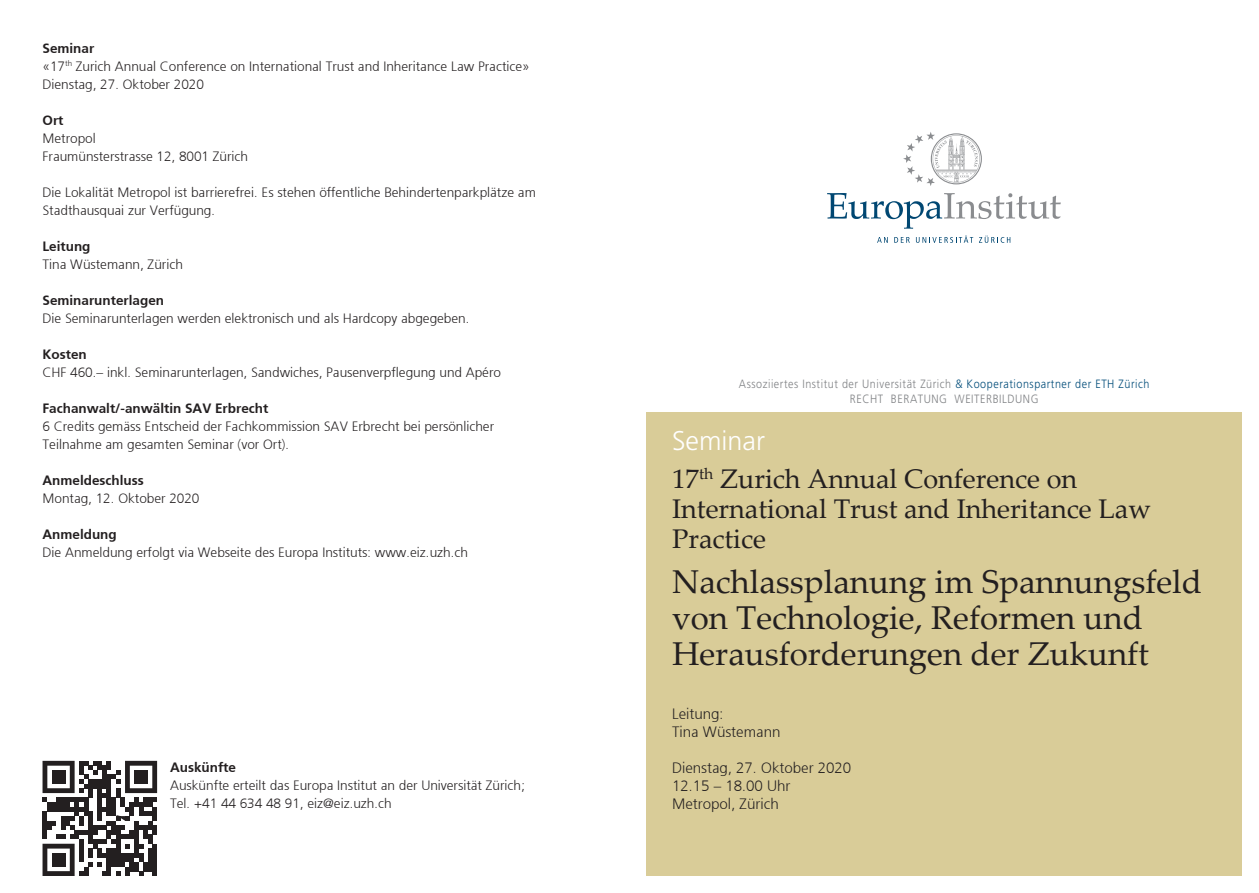
<style>
.page{position:relative;width:1259px;height:893px;background:#fff}
.page>*{position:absolute;margin:0;border:0;box-sizing:border-box;transform-origin:0 0}
.t1{font:33px/36px "Palatino Linotype";color:#231f20}
.t2{font:27px/30px "Palatino Linotype";color:#231f20}
.t3{font:300 27px "Frutiger LT Pro";color:#fff}
.t4{font:300 15px/18px "Frutiger 45";color:#231f20}
.t5{font:300 13.5px/18px "Frutiger 45";color:#231f20}
.t6{font:300 13.5px "Frutiger 45";color:#231f20}
.t7{font:300 12px/15px "Frutiger LT Pro";letter-spacing:.05em;color:#808285;text-align:center;scale:.9 1}
.s1{font-style:inherit}
.s2{color:#004c79}
</style>
<div class="page">
<div style="left:646px;top:412px;width:596px;height:464px;background:#d9cc98"></div>
<svg style="left:877px;top:237px;width:11px;height:6px"></svg>
<svg style="left:894px;top:237px;width:15px;height:6px"></svg>
<svg style="left:916px;top:236px;width:57px;height:7px"></svg>
<svg style="left:979px;top:236px;width:31px;height:7px"></svg>
<svg style="left:827px;top:193px;width:233px;height:36px"></svg>
<svg style="left:903px;top:132px;width:79px;height:54px"></svg>
<svg style="left:43px;top:761px;width:114px;height:115px"></svg>
<div style="left:52px;top:770px;width:13px;height:14px;background:#231f20"></div>
<div style="left:134px;top:770px;width:14px;height:14px;background:#231f20"></div>
<div style="left:52px;top:853px;width:13px;height:14px;background:#231f20"></div>
<p class="t5" style="left:43px;top:39px;width:489px"><span class="s1">Seminar<br></span>«17<sup>th</sup> Zurich Annual Conference on International Trust and Inheritance Law Practice»<br>Dienstag, 27. Oktober 2020</p>
<p class="t6" style="left:43px;top:112px;width:23px">Ort</p>
<p class="t5" style="left:43px;top:129px;width:207px">Metropol<br>Fraumünsterstrasse 12, 8001 Zürich</p>
<p class="t5" style="left:43px;top:183px;width:495px">Die Lokalität Metropol ist barrierefrei. Es stehen öffentliche Behindertenparkplätze am<br>Stadthausquai zur Verfügung.</p>
<p class="t6" style="left:43px;top:238px;width:50px">Leitung</p>
<p class="t5" style="left:43px;top:255px;width:142px">Tina Wüstemann, Zürich</p>
<p class="t6" style="left:43px;top:292px;width:123px">Seminarunterlagen</p>
<p class="t5" style="left:43px;top:309px;width:428px">Die Seminarunterlagen werden elektronisch und als Hardcopy abgegeben.</p>
<p class="t6" style="left:43px;top:346px;width:46px">Kosten</p>
<p class="t5" style="left:43px;top:363px;width:460px">CHF 460.– inkl. Seminarunterlagen, Sandwiches, Pausenverpflegung und Apéro</p>
<p class="t6" style="left:43px;top:400px;width:227px">Fachanwalt/-anwältin SAV Erbrecht</p>
<p class="t5" style="left:43px;top:417px;width:453px">6 Credits gemäss Entscheid der Fachkommission SAV Erbrecht bei persönlicher<br>Teilnahme am gesamten Seminar (vor Ort).</p>
<p class="t6" style="left:43px;top:472px;width:103px">Anmeldeschluss</p>
<p class="t5" style="left:43px;top:489px;width:158px">Montag, 12. Oktober 2020</p>
<p class="t6" style="left:43px;top:526px;width:76px">Anmeldung</p>
<p class="t5" style="left:43px;top:543px;width:427px">Die Anmeldung erfolgt via Webseite des Europa Instituts: www.eiz.uzh.ch</p>
<p class="t6" style="left:170px;top:759px;width:67px">Auskünfte</p>
<p class="t5" style="left:170px;top:776px;width:356px">Auskünfte erteilt das Europa Institut an der Universität Zürich;<br>Tel. +41 44 634 48 91, eiz@eiz.uzh.ch</p>
<p class="t7" style="left:739px;top:377px;width:458px">Assoziiertes Institut der Universität Zürich <span class="s2">&amp; Kooperationspartner der ETH Zürich<br></span>RECHT BERATUNG WEITERBILDUNG</p>
<h2 class="t3" style="left:672px;top:425px;width:94px">Seminar</h2>
<h2 class="t2" style="left:672px;top:463px;width:480px">17<sup>th</sup> Zurich Annual Conference on<br>International Trust and Inheritance Law<br>Practice</h2>
<h1 class="t1" style="left:672px;top:562px;width:531px">Nachlassplanung im Spannungsfeld von Technologie, Reformen und<br>Herausforderungen der Zukunft</h1>
<p class="t4" style="left:672px;top:704px;width:110px">Leitung:<br>Tina Wüstemann</p>
<p class="t4" style="left:672px;top:758px;width:181px">Dienstag, 27. Oktober 2020<br>12.15 – 18.00 Uhr<br>Metropol, Zürich</p>
</div>
